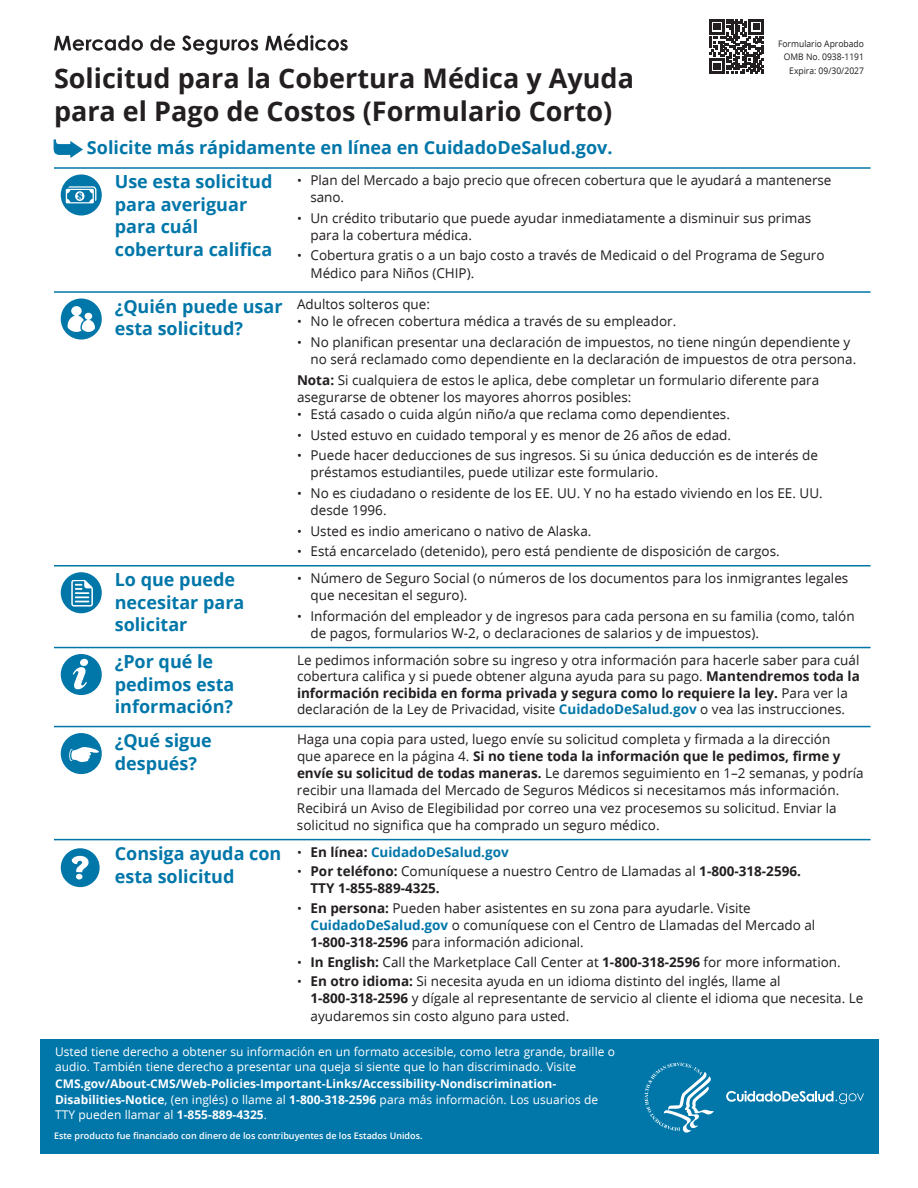
<style>
.page{position:relative;width:918px;height:1188px;background:#fff}
.page>*{position:absolute;margin:0;border:0;box-sizing:border-box;transform-origin:0 0}
.t1{font:700 27px/33px "Open Sans";color:#231f20}
.t2{font:700 18px/22.5px "Open Sans";color:#0076a9}
.t3{font:13.5px/17.2px "Open Sans";color:#231f20}
.t4{font:700 13.5px/17.2px "Open Sans";color:#231f20}
.t5{font:700 13.5px "Open Sans";color:#0076a9}
.t6{font:12px/15px "Open Sans";color:#fff}
.t7{font:700 12px/16.5px "Open Sans";color:#fff}
.t8{font:600 9px "Open Sans";color:#fff}
.t9{font:9px/13.5px "Open Sans";color:#231f20;text-align:right;scale:.95 1}
.s1{font-size:12.75px}
.s2{font-weight:700}
.s3{font-weight:700;color:#0076a9}
.s4{font-weight:400;font-size:12.75px;color:#231f20}
.s5{color:#231f20}
.s6{font-weight:400;font-size:12.75px}
.s7{font-weight:400}
</style>
<div class="page">
<svg style="left:54px;top:140px;width:28px;height:17px"></svg>
<hr style="left:54px;top:167px;width:243px;height:2px;background:#0076a9">
<hr style="left:297px;top:167px;width:574px;height:2px;background:#0076a9">
<hr style="left:54px;top:291px;width:243px;height:2px;background:#0076a9">
<hr style="left:297px;top:291px;width:574px;height:2px;background:#0076a9">
<hr style="left:54px;top:565px;width:243px;height:2px;background:#0076a9">
<hr style="left:297px;top:565px;width:574px;height:2px;background:#0076a9">
<hr style="left:54px;top:647px;width:243px;height:1px;background:#0076a9">
<hr style="left:297px;top:647px;width:574px;height:1px;background:#0076a9">
<hr style="left:54px;top:726px;width:243px;height:1px;background:#0076a9">
<hr style="left:297px;top:726px;width:574px;height:1px;background:#0076a9">
<hr style="left:54px;top:839px;width:243px;height:1px;background:#0076a9">
<hr style="left:297px;top:839px;width:574px;height:1px;background:#0076a9">
<div style="left:61px;top:174px;width:41px;height:42px;background:#0076a9;border-radius:50%"></div>
<svg style="left:66px;top:186px;width:30px;height:17px"></svg>
<div style="left:61px;top:299px;width:41px;height:41px;background:#0076a9;border-radius:50%"></div>
<svg style="left:68px;top:306px;width:27px;height:26px"></svg>
<div style="left:61px;top:572px;width:41px;height:41px;background:#0076a9;border-radius:50%"></div>
<svg style="left:71px;top:580px;width:22px;height:27px"></svg>
<div style="left:61px;top:654px;width:41px;height:41px;background:#0076a9;border-radius:50%"></div>
<svg style="left:73px;top:659px;width:15px;height:30px"></svg>
<div style="left:61px;top:733px;width:41px;height:41px;background:#0076a9;border-radius:50%"></div>
<svg style="left:69px;top:747px;width:30px;height:15px"></svg>
<div style="left:61px;top:848px;width:39px;height:39px;background:#0076a9;border-radius:50%"></div>
<svg style="left:71px;top:856px;width:18px;height:24px"></svg>
<div style="left:40px;top:1039px;width:838px;height:114px;background:#0076a9"></div>
<svg style="left:726px;top:1091px;width:138px;height:13px"></svg>
<svg style="left:645px;top:1063px;width:69px;height:70px"></svg>
<svg style="left:54px;top:35px;width:89px;height:16px"></svg>
<svg style="left:150px;top:35px;width:25px;height:16px"></svg>
<svg style="left:182px;top:35px;width:76px;height:20px"></svg>
<svg style="left:265px;top:34px;width:83px;height:17px"></svg>
<svg style="left:709px;top:19px;width:55px;height:55px"></svg>
<p class="t9" style="left:778px;top:37px;width:92px">Formulario Aprobado<br>OMB No. 0938-1191<br>Expira: 09/30/2027</p>
<h1 class="t1" style="left:54px;top:61px;width:582px">Solicitud para la Cobertura Médica y Ayuda para el Pago de Costos (Formulario Corto)</h1>
<h2 class="t2" style="left:115px;top:130px;width:499px;line-height:34.2px;text-indent:-28px">Solicite más rápidamente en línea en CuidadoDeSalud.gov.<br>Use esta solicitud</h2>
<h2 class="t2" style="left:115px;top:193px;width:159px">para averiguar para cuál cobertura califica</h2>
<p class="t3" style="left:310px;top:172px;width:523px;text-indent:-14px"><span class="s1">•</span> Plan del Mercado a bajo precio que ofrecen cobertura que le ayudará a mantenerse sano.</p>
<p class="t3" style="left:310px;top:209px;width:502px;text-indent:-14px"><span class="s1">•</span> Un crédito tributario que puede ayudar inmediatamente a disminuir sus primas para la cobertura médica.</p>
<p class="t3" style="left:310px;top:247px;width:516px;text-indent:-14px"><span class="s1">•</span> Cobertura gratis o a un bajo costo a través de Medicaid o del Programa de Seguro<br>Médico para Niños (CHIP).</p>
<h2 class="t2" style="left:115px;top:294px;width:169px">¿Quién puede usar esta solicitud?</h2>
<p class="t3" style="left:297px;top:296px;width:135px">Adultos solteros que:</p>
<p class="t3" style="left:297px;top:313px;width:381px"><span class="s1">•</span> No le ofrecen cobertura médica a través de su empleador.</p>
<p class="t3" style="left:310px;top:333px;width:547px;text-indent:-14px"><span class="s1">•</span> No planifican presentar una declaración de impuestos, no tiene ningún dependiente y no será reclamado como dependiente en la declaración de impuestos de otra persona.</p>
<p class="t3" style="left:297px;top:371px;width:524px"><span class="s2">Nota:</span> Si cualquiera de estos le aplica, debe completar un formulario diferente para asegurarse de obtener los mayores ahorros posibles:</p>
<p class="t3" style="left:297px;top:406px;width:435px"><span class="s1">•</span> Está casado o cuida algún niño/a que reclama como dependientes.</p>
<p class="t3" style="left:297px;top:426px;width:436px"><span class="s1">•</span> Usted estuvo en cuidado temporal y es menor de 26 años de edad.</p>
<p class="t3" style="left:310px;top:447px;width:509px;text-indent:-14px"><span class="s1">•</span> Puede hacer deducciones de sus ingresos. Si su única deducción es de interés de préstamos estudiantiles, puede utilizar este formulario.</p>
<p class="t3" style="left:310px;top:485px;width:514px;text-indent:-14px"><span class="s1">•</span> No es ciudadano o residente de los EE. UU. Y no ha estado viviendo en los EE. UU. desde 1996.</p>
<p class="t3" style="left:297px;top:522px;width:296px"><span class="s1">•</span> Usted es indio americano o nativo de Alaska.</p>
<p class="t3" style="left:297px;top:543px;width:484px"><span class="s1">•</span> Está encarcelado (detenido), pero está pendiente de disposición de cargos.</p>
<h2 class="t2" style="left:115px;top:568px;width:131px">Lo que puede necesitar para solicitar</h2>
<p class="t3" style="left:310px;top:570px;width:539px;text-indent:-14px"><span class="s1">•</span> Número de Seguro Social (o números de los documentos para los inmigrantes legales que necesitan el seguro).</p>
<p class="t3" style="left:310px;top:607px;width:546px;text-indent:-14px"><span class="s1">•</span> Información del empleador y de ingresos para cada persona en su familia (como, talón de pagos, formularios W-2, o declaraciones de salarios y de impuestos).</p>
<h2 class="t2" style="left:115px;top:650px;width:121px">¿Por qué le pedimos esta información?</h2>
<p class="t3" style="left:297px;top:652px;width:564px;line-height:16.5px">Le pedimos información sobre su ingreso y otra información para hacerle saber para cuál cobertura califica y si puede obtener alguna ayuda para su pago. <span class="s2">Mantendremos toda la información recibida en forma privada y segura como lo requiere la ley.</span> Para ver la declaración de la Ley de Privacidad, visite <span class="s3">CuidadoDeSalud.gov</span> o vea las instrucciones.</p>
<h2 class="t2" style="left:115px;top:729px;width:99px">¿Qué sigue después?</h2>
<p class="t3" style="left:297px;top:730px;width:568px">Haga una copia para usted, luego envíe su solicitud completa y firmada a la dirección<br>que aparece en la página 4. <span class="s2">Si no tiene toda la información que le pedimos, firme y envíe su solicitud de todas maneras.</span> Le daremos seguimiento en 1–2 semanas, y podría recibir una llamada del Mercado de Seguros Médicos si necesitamos más información.<br>Recibirá un Aviso de Elegibilidad por correo una vez procesemos su solicitud. Enviar la solicitud no significa que ha comprado un seguro médico.</p>
<h2 class="t2" style="left:115px;top:842px;width:168px">Consiga ayuda con esta solicitud</h2>
<p class="t5" style="left:297px;top:842px;width:213px"><span class="s4">•</span> <span class="s5">En línea:</span> CuidadoDeSalud.gov</p>
<p class="t4" style="left:311px;top:862px;width:492px;text-indent:-14px"><span class="s6">•</span> Por teléfono: <span class="s7">Comuníquese a nuestro Centro de Llamadas al</span> 1-800-318-2596.<br>TTY 1-855-889-4325.</p>
<p class="t3" style="left:310px;top:899px;width:506px;text-indent:-14px"><span class="s1">•</span> <span class="s2">En persona:</span> Pueden haber asistentes en su zona para ayudarle. Visite<br><span class="s3">CuidadoDeSalud.gov</span> o comuníquese con el Centro de Llamadas del Mercado al<br><span class="s2">1-800-318-2596</span> para información adicional.</p>
<p class="t3" style="left:297px;top:953px;width:545px"><span class="s1">•</span> <span class="s2">In English:</span> Call the Marketplace Call Center at <span class="s2">1-800-318-2596</span> for more information.</p>
<p class="t3" style="left:310px;top:973px;width:554px;text-indent:-14px"><span class="s1">•</span> <span class="s2">En otro idioma:</span> Si necesita ayuda en un idioma distinto del inglés, llame al<br><span class="s2">1-800-318-2596</span> y dígale al representante de servicio al cliente el idioma que necesita. Le ayudaremos sin costo alguno para usted.</p>
<p class="t6" style="left:55px;top:1045px;width:562px">Usted tiene derecho a obtener su información en un formato accesible, como letra grande, braille o audio. También tiene derecho a presentar una queja si siente que lo han discriminado. Visite</p>
<p class="t7" style="left:55px;top:1075px;width:545px">CMS.gov/About-CMS/Web-Policies-Important-Links/Accessibility-Nondiscrimination-<br>Disabilities-Notice<span class="s7">, (en inglés) o llame al</span> 1-800-318-2596 <span class="s7">para más información. Los usuarios de</span></p>
<p class="t6" style="left:55px;top:1108px;width:213px">TTY pueden llamar al <span class="s2">1-855-889-4325</span>.</p>
<p class="t8" style="left:54px;top:1131px;width:370px">Este producto fue financiado con dinero de los contribuyentes de los Estados Unidos.</p>
</div>
